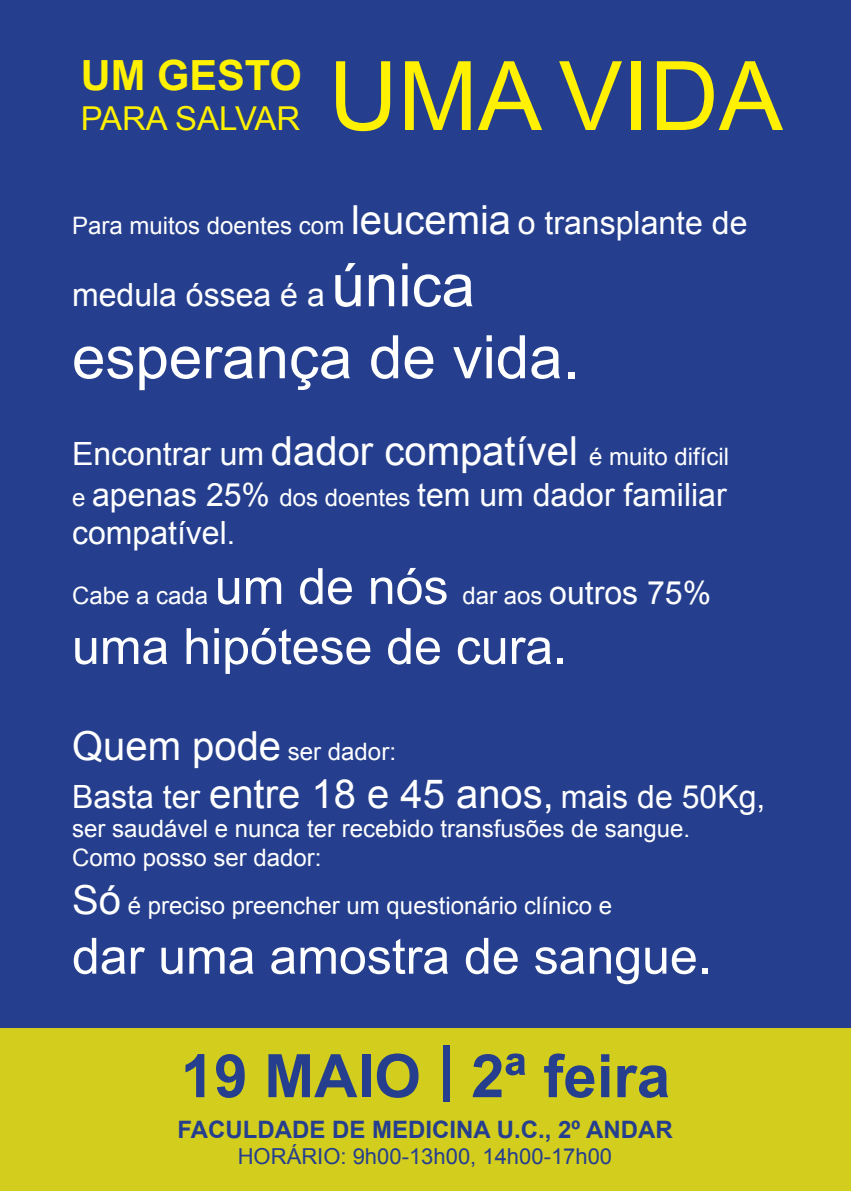
<style>
.page{position:relative;width:851px;height:1191px;background:#fff}
.page>*{position:absolute;margin:0;border:0;box-sizing:border-box;transform-origin:0 0}
.t1{font:96px "Arial";color:#fff101}
.t2{font:60px "Arial";color:#fff}
.t3{font:700 60px "Arial";color:#253f8e}
.t4{font:50px "Arial";color:#fff}
.t5{font:700 41.6px "Arial";color:#fff101}
.t6{font:40px "Arial";color:#fff}
.t7{font:33px "Arial";color:#fff101}
.t8{font:32px "Arial";color:#fff}
.t9{font:24px "Arial";color:#fff}
.t10{font:700 24px "Arial";color:#253f8e}
.t11{font:22px "Arial";color:#253f8e}
.s1{font-size:40px}
.s2{font-size:32px}
.s3{font-size:60px}
.s4{font-size:24px}
.s5{font-size:30px}
.s6{font-size:50px}
</style>
<div class="page">
<div style="left:0;top:0;width:850px;height:1191px;background:#253f8e"></div>
<div style="left:0;top:1027px;width:850px;height:164px;background:#d3cd1d"></div>
<p class="t5" style="left:81px;top:48px;width:223px">UM GESTO</p>
<p class="t7" style="left:81px;top:97px;width:221px">PARA SALVAR</p>
<p class="t1" style="left:328px;top:33px;width:456px">UMA VIDA</p>
<p class="t9" style="left:72px;top:210px;width:677px">Para muitos doentes com <span class="s1">leucemia</span> <span class="s2">o transplante de</span></p>
<p class="t8" style="left:72px;top:274px;width:404px">medula óssea é a <span class="s3">única</span></p>
<p class="t2" style="left:72px;top:318px;width:508px">esperança de vida.</p>
<p class="t6" style="left:72px;top:424px;width:658px"><span class="s2">Encontrar um</span> dador compatível <span class="s4">é muito difícil</span></p>
<p class="t8" style="left:72px;top:473px;width:656px"><span class="s4">e</span> apenas 25% <span class="s4">dos doentes</span> tem um dador familiar</p>
<p class="t8" style="left:72px;top:512px;width:165px">compatível<span class="s5">.</span></p>
<p class="t9" style="left:72px;top:580px;width:640px">Cabe a cada <span class="s6">um de nós</span> dar aos <span class="s2">outros 75%</span></p>
<p class="t4" style="left:72px;top:613px;width:496px">uma hipótese de cura.</p>
<p class="t9" style="left:72px;top:736px;width:325px"><span class="s1">Quem pode</span> ser dador:</p>
<p class="t8" style="left:72px;top:776px;width:694px">Basta ter <span class="s1">entre 18 e 45 anos,</span> mais de 50Kg,</p>
<p class="t9" style="left:72px;top:812px;width:619px">ser saudável e nunca ter recebido transfusões de sangue.</p>
<p class="t9" style="left:72px;top:841px;width:251px">Como posso ser dador:</p>
<p class="t9" style="left:72px;top:889px;width:541px"><span class="s1">Só</span> é preciso preencher um questionário clínico e</p>
<p class="t4" style="left:72px;top:923px;width:641px">dar uma amostra de sangue.</p>
<p class="t3" style="left:181px;top:1036px;width:491px">19 MAIO | 2ª feira</p>
<p class="t10" style="left:177px;top:1113px;width:496px">FACULDADE DE MEDICINA U.C., 2º ANDAR</p>
<p class="t11" style="left:238px;top:1142px;width:376px">HORÁRIO: 9h00-13h00, 14h00-17h00</p>
</div>
